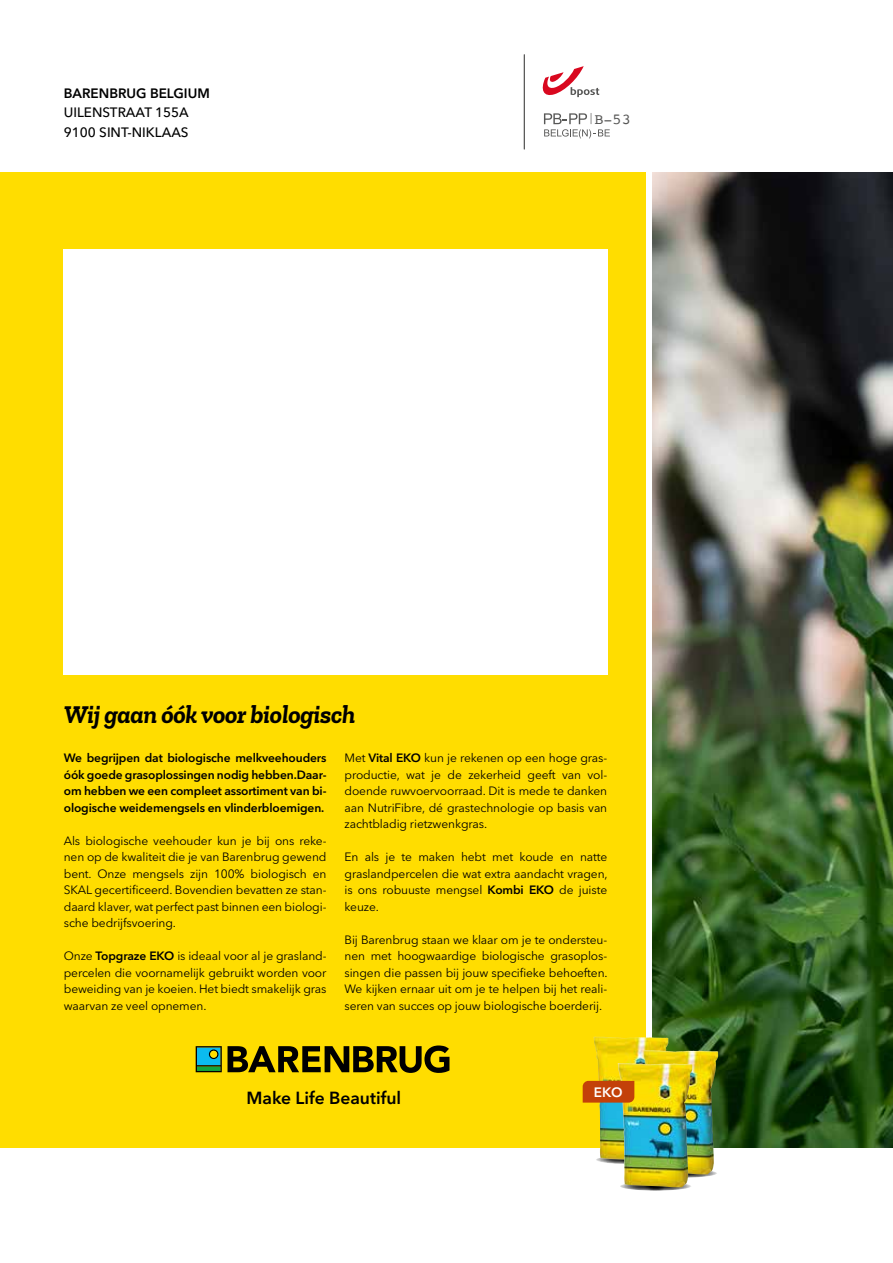
<style>
.page{position:relative;width:893px;height:1263px;background:#fff}
.page>*{position:absolute;margin:0;border:0;box-sizing:border-box;transform-origin:0 0}
.t1{font:italic 700 25.5px "Zilla Slab";letter-spacing:-.01em;color:#000}
.t2{font:600 17.4px "Avenir Next W1 G";color:#000}
.t3{font:15.15px "Courier";color:#575756}
.t4{font:500 13.5px/19.5px "Avenir Next W1 G";color:#000}
.t5{font:600 13.5px "Avenir Next W1 G";color:#000}
.t6{font:600 13.5px "Avenir Next W1 G";color:#fff}
.t7{font:12px/16.5px "Avenir Next W1 G";letter-spacing:-.01em;color:#000;text-align:justify}
.t8{font:600 12px/16.5px "Avenir Next W1 G";letter-spacing:-.01em;color:#000;text-align:justify}
.s1{font-weight:600}
</style>
<div class="page">
<div style="left:0;top:172px;width:645px;height:975px;background:#fd0"></div>
<svg style="left:228px;top:1045px;width:221px;height:28px"></svg>
<svg style="left:196px;top:1046px;width:26px;height:26px"></svg>
<div style="left:210px;top:1051px;width:7px;height:7px;background:#fd0;border-radius:50%"></div>
<div style="left:64px;top:250px;width:544px;height:425px;background:#fff"></div>
<hr style="left:524px;top:54px;width:1px;height:96px;background:#575756">
<svg style="left:542px;top:66px;width:57px;height:32px"></svg>
<svg style="left:544px;top:113px;width:66px;height:26px"></svg>
<img style="left:652px;top:172px;width:241px;height:975px">
<svg style="left:596px;top:1155px;width:71px;height:9px"></svg>
<img style="left:594px;top:1037px;width:74px;height:124px">
<svg style="left:645px;top:1169px;width:72px;height:9px"></svg>
<img style="left:643px;top:1050px;width:75px;height:124px">
<svg style="left:620px;top:1182px;width:72px;height:8px"></svg>
<img style="left:618px;top:1063px;width:74px;height:124px">
<svg style="left:583px;top:1081px;width:51px;height:21px"></svg>
<p class="t5" style="left:64px;top:82px;width:147px">BARENBRUG BELGIUM</p>
<p class="t4" style="left:64px;top:101px;width:126px">UILENSTRAAT 155A<br>9100 SINT-NIKLAAS</p>
<h1 class="t1" style="left:64px;top:700px;width:293px">Wij gaan óók voor biologisch</h1>
<p class="t3" style="left:594px;top:108px;width:38px">B-53</p>
<p class="t8" style="left:64px;top:749px;width:264px">We begrijpen dat biologische melkveehouders óók goede grasoplossingen nodig hebben.Daar&shy;om hebben we een compleet assortiment van bi&shy;ologische weidemengsels en vlinderbloemigen.</p>
<p class="t7" style="left:64px;top:831px;width:264px">Als biologische veehouder kun je bij ons reke&shy;nen op de kwaliteit die je van Barenbrug gewend bent. Onze mengsels zijn 100% biologisch en SKAL gecertificeerd. Bovendien bevatten ze stan&shy;daard klaver, wat perfect past binnen een biologi&shy;sche bedrijfsvoering.</p>
<p class="t7" style="left:64px;top:947px;width:264px">Onze <span class="s1">Topgraze EKO</span> is ideaal voor al je grasland&shy;percelen die voornamelijk gebruikt worden voor beweiding van je koeien. Het biedt smakelijk gras waarvan ze veel opnemen.</p>
<p class="t7" style="left:345px;top:749px;width:264px">Met <span class="s1">Vital EKO</span> kun je rekenen op een hoge gras&shy;productie, wat je de zekerheid geeft van vol&shy;doende ruwvoervoorraad. Dit is mede te danken aan NutriFibre, dé grastechnologie op basis van zachtbladig rietzwenkgras.</p>
<p class="t7" style="left:345px;top:848px;width:265px">En als je te maken hebt met koude en natte graslandpercelen die wat extra aandacht vragen, is ons robuuste mengsel <span class="s1">Kombi EKO</span> de juiste keuze.</p>
<p class="t7" style="left:345px;top:930px;width:265px">Bij Barenbrug staan we klaar om je te ondersteu&shy;nen met hoogwaardige biologische grasoplos&shy;singen die passen bij jouw specifieke behoeften.<br>We kijken ernaar uit om je te helpen bij het reali&shy;seren van succes op jouw biologische boerderij.</p>
<h2 class="t2" style="left:247px;top:1084px;width:156px">Make Life Beautiful</h2>
<p class="t6" style="left:594px;top:1081px;width:30px">EKO</p>
</div>
